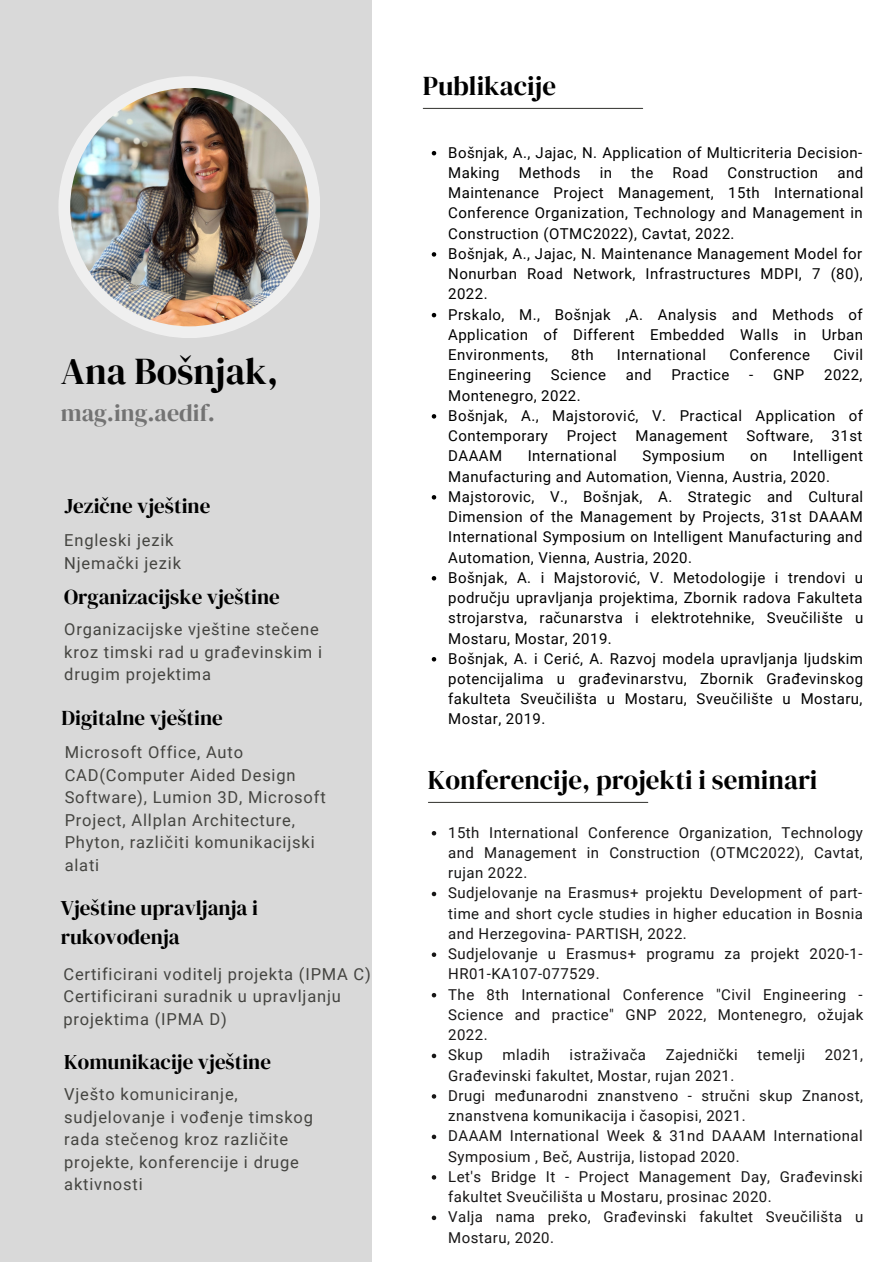
<style>
.page{position:relative;width:893px;height:1264px;background:#fff}
.page>*{position:absolute;margin:0;border:0;box-sizing:border-box;transform-origin:0 0}
.t1{font:37.5px "DM Serif Display";color:#000}
.t2{font:27px "DM Serif Display";color:#000}
.t3{font:24px "DM Serif Display";color:#737373}
.t4{font:21px/29.2px "DM Serif Display";color:#000}
.t5{font:16.5px/22.5px "Roboto";letter-spacing:.05em;color:#444440}
.t6{font:15px/20.2px "Roboto";letter-spacing:.03em;color:#000}
.t7{font:15px/20.2px "Roboto";letter-spacing:.03em;color:#171616}
</style>
<div class="page">
<div style="left:0;top:0;width:372px;height:1261px;background:#d9d9d9"></div>
<svg style="left:58px;top:76px;width:262px;height:262px;background:#ececec"></svg>
<img style="left:70px;top:88px;width:238px;height:238px;border-radius:50%">
<hr style="left:423px;top:108px;width:219px;height:1px;background:#444440">
<hr style="left:428px;top:801px;width:219px;height:2px;background:#444440">
<svg style="left:431px;top:831px;width:5px;height:4px"></svg>
<svg style="left:431px;top:891px;width:5px;height:5px"></svg>
<svg style="left:431px;top:952px;width:5px;height:4px"></svg>
<svg style="left:431px;top:993px;width:5px;height:4px"></svg>
<svg style="left:431px;top:1053px;width:5px;height:5px"></svg>
<svg style="left:431px;top:1094px;width:5px;height:4px"></svg>
<svg style="left:431px;top:1134px;width:5px;height:5px"></svg>
<svg style="left:431px;top:1175px;width:5px;height:4px"></svg>
<svg style="left:431px;top:1215px;width:5px;height:5px"></svg>
<svg style="left:431px;top:151px;width:5px;height:4px"></svg>
<svg style="left:431px;top:252px;width:5px;height:5px"></svg>
<svg style="left:431px;top:313px;width:5px;height:4px"></svg>
<svg style="left:431px;top:414px;width:5px;height:4px"></svg>
<svg style="left:431px;top:495px;width:5px;height:4px"></svg>
<svg style="left:431px;top:576px;width:5px;height:4px"></svg>
<svg style="left:431px;top:657px;width:5px;height:4px"></svg>
<h1 class="t1" style="left:61px;top:345px;width:219px">Ana Bošnjak,</h1>
<h3 class="t3" style="left:61px;top:396px;width:156px">mag.ing.aedif.</h3>
<h3 class="t4" style="left:64px;top:491px;width:147px">Jezične vještine</h3>
<p class="t5" style="left:64px;top:529px;width:118px">Engleski jezik<br>Njemački jezik</p>
<h3 class="t4" style="left:64px;top:582px;width:217px">Organizacijske vještine</h3>
<p class="t5" style="left:64px;top:618px;width:259px">Organizacijske vještine stečene kroz timski rad u građevinskim i drugim projektima</p>
<h3 class="t4" style="left:61px;top:703px;width:163px">Digitalne vještine</h3>
<p class="t5" style="left:65px;top:741px;width:262px">Microsoft Office, Auto<br>CAD(Computer Aided Design<br>Software), Lumion 3D, Microsoft<br>Project, Allplan Architecture,<br>Phyton, različiti komunikacijski alati</p>
<h3 class="t4" style="left:61px;top:893px;width:198px">Vještine upravljanja i rukovođenja</h3>
<p class="t5" style="left:63px;top:962px;width:309px">Certificirani voditelj projekta (IPMA C)<br>Certificirani suradnik u upravljanju projektima (IPMA D)</p>
<h3 class="t4" style="left:64px;top:1047px;width:208px">Komunikacije vještine</h3>
<p class="t5" style="left:64px;top:1083px;width:250px">Vješto komuniciranje, sudjelovanje i vođenje timskog rada stečenog kroz različite projekte, konferencije i druge aktivnosti</p>
<h2 class="t2" style="left:422px;top:67px;width:135px">Publikacije</h2>
<p class="t6" style="left:448px;top:142px;width:415px">Bošnjak, A., Jajac, N. Application of Multicriteria Decision-<br>Making</p>
<p class="t6" style="left:448px;top:163px;width:416px;text-indent:389px">and Maintenance Project Management, 15th International Conference Organization, Technology and Management in Construction (OTMC2022), Cavtat, 2022.<br>Bošnjak, A., Jajac, N. Maintenance Management Model for Nonurban Road Network, Infrastructures MDPI, 7 (80), 2022.<br>Prskalo, M., Bošnjak ,A. Analysis and Methods of Application of Different Embedded Walls in Urban Environments,</p>
<p class="t6" style="left:519px;top:163px;width:63px">Methods</p>
<p class="t6" style="left:599px;top:163px;width:14px">in</p>
<p class="t6" style="left:631px;top:163px;width:23px">the</p>
<p class="t6" style="left:672px;top:163px;width:37px">Road</p>
<p class="t6" style="left:727px;top:163px;width:92px">Construction</p>
<p class="t6" style="left:571px;top:345px;width:24px">8th</p>
<p class="t6" style="left:617px;top:345px;width:91px">International</p>
<p class="t6" style="left:729px;top:345px;width:82px">Conference</p>
<p class="t6" style="left:833px;top:345px;width:31px">Civil</p>
<p class="t6" style="left:448px;top:365px;width:84px">Engineering</p>
<p class="t6" style="left:551px;top:365px;width:57px">Science</p>
<p class="t6" style="left:625px;top:365px;width:27px">and</p>
<p class="t6" style="left:671px;top:365px;width:59px">Practice</p>
<p class="t6" style="left:749px;top:365px;width:57px">- GNP</p>
<p class="t6" style="left:824px;top:365px;width:40px">2022,</p>
<p class="t6" style="left:448px;top:385px;width:416px">Montenegro, 2022.<br>Bošnjak, A., Majstorović, V. Practical Application of<br>Contemporary Project Management Software, 31st<br>DAAAM</p>
<p class="t6" style="left:448px;top:446px;width:416px;text-indent:344px">Intelligent Manufacturing and Automation, Vienna, Austria, 2020.<br>Majstorovic, V., Bošnjak, A. Strategic and Cultural Dimension of the Management by Projects, 31st DAAAM International Symposium on Intelligent Manufacturing and Automation, Vienna, Austria, 2020.<br>Bošnjak, A. i Majstorović, V. Metodologije i trendovi u području upravljanja projektima, Zbornik radova Fakulteta strojarstva, računarstva i elektrotehnike, Sveučilište u Mostaru, Mostar, 2019.<br>Bošnjak, A. i Cerić, A. Razvoj modela upravljanja ljudskim potencijalima u građevinarstvu, Zbornik Građevinskog fakulteta Sveučilišta u Mostaru, Sveučilište u Mostaru, Mostar, 2019.</p>
<p class="t6" style="left:527px;top:446px;width:91px">International</p>
<p class="t6" style="left:642px;top:446px;width:84px">Symposium</p>
<p class="t6" style="left:750px;top:446px;width:19px">on</p>
<h2 class="t2" style="left:428px;top:760px;width:391px">Konferencije, projekti i seminari</h2>
<p class="t7" style="left:448px;top:822px;width:416px">15th International Conference Organization, Technology and Management in Construction (OTMC2022), Cavtat, rujan 2022.<br>Sudjelovanje na Erasmus+ projektu Development of part&shy;time and short cycle studies in higher education in Bosnia and Herzegovina- PARTISH, 2022.<br>Sudjelovanje u Erasmus+ programu za projekt 2020-1- HR01-KA107-077529.<br>The 8th International Conference "Civil Engineering - Science and practice" GNP 2022, Montenegro, ožujak 2022.<br>Skup</p>
<p class="t7" style="left:502px;top:1045px;width:49px">mladih</p>
<p class="t7" style="left:569px;top:1045px;width:78px">istraživača</p>
<p class="t7" style="left:665px;top:1045px;width:74px">Zajednički</p>
<p class="t7" style="left:757px;top:1045px;width:49px">temelji</p>
<p class="t7" style="left:824px;top:1045px;width:40px">2021,</p>
<p class="t7" style="left:448px;top:1065px;width:416px">Građevinski fakultet, Mostar, rujan 2021.<br>Drugi međunarodni znanstveno - stručni skup Znanost, znanstvena komunikacija i časopisi, 2021.<br>DAAAM International Week &amp; 31nd DAAAM International Symposium , Beč, Austrija, listopad 2020.<br>Let's Bridge It - Project Management Day, Građevinski fakultet Sveučilišta u Mostaru, prosinac 2020.<br>Valja nama preko, Građevinski fakultet Sveučilišta u Mostaru, 2020.</p>
</div>
